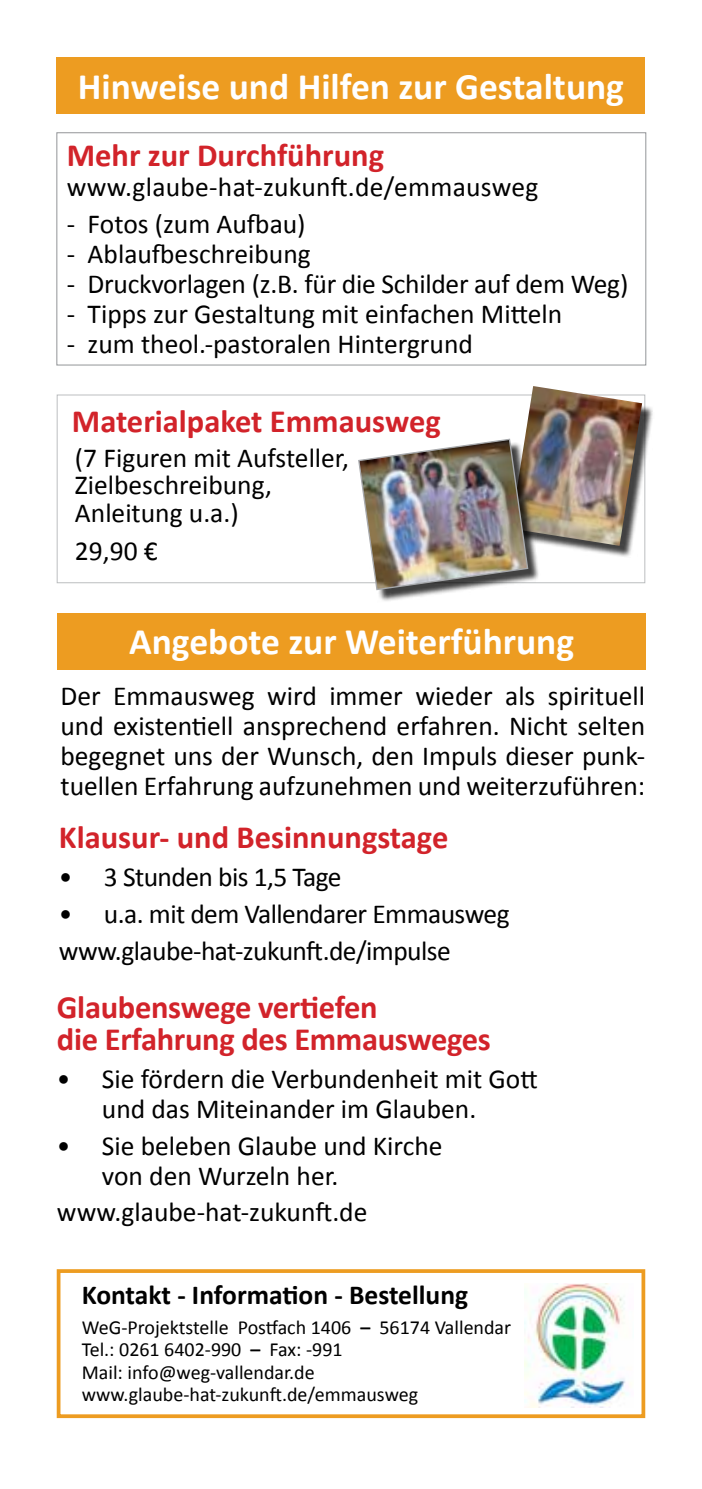
<style>
.page{position:relative;width:702px;height:1489px;background:#fff}
.page>*{position:absolute;margin:0;border:0;box-sizing:border-box;transform-origin:0 0}
.t1{font:700 37.5px "Calibri";color:#fff}
.t2{font:700 32.5px/32.5px "Calibri";letter-spacing:-.005em;color:#d2232a}
.t3{font:27.5px/30px "Calibri";color:#000}
.t4{font:27.5px/37px "Calibri";letter-spacing:-.02em;color:#000}
.t5{font:700 27.5px "Calibri";color:#000}
.t6{font:20px/22.5px "Calibri";color:#000}
.s1{font-weight:700}
</style>
<div class="page">
<div style="left:57px;top:133px;width:589px;height:232px;border:1px solid #939598"></div>
<div style="left:514px;top:389px;width:140px;height:169px;background:#000;opacity:.75"></div>
<img style="left:510px;top:386px;width:132px;height:160px">
<div style="left:361px;top:442px;width:179px;height:160px;background:#000;opacity:.75"></div>
<img style="left:357px;top:438px;width:172px;height:153px">
<div style="left:57px;top:1269px;width:588px;height:148px;border:4px solid #ed9c21"></div>
<img style="left:524px;top:1283px;width:104px;height:123px">
<div style="left:57px;top:613px;width:589px;height:56px;background:#ed9c21"></div>
<div style="left:57px;top:57px;width:588px;height:56px;background:#ed9c21"></div>
<h1 class="t1" style="left:78px;top:63px;width:547px">Hinweise und Hilfen zur Gestaltung</h1>
<p class="t2" style="left:67px;top:139px;width:319px">Mehr zur Durchführung</p>
<p class="t3" style="left:67px;top:172px;width:473px">www.glaube-hat-zukunft.de/emmausweg</p>
<p class="t3" style="left:67px;top:209px;width:240px">- Fotos (zum Aufbau)</p>
<p class="t3" style="left:67px;top:239px;width:245px">- Ablaufbeschreibung</p>
<p class="t3" style="left:67px;top:269px;width:563px">- Druckvorlagen (z.B. für die Schilder auf dem Weg)</p>
<p class="t3" style="left:67px;top:299px;width:497px">- Tipps zur Gestaltung mit einfachen Mitteln</p>
<p class="t3" style="left:67px;top:329px;width:407px">- zum theol.-pastoralen Hintergrund</p>
<p class="t2" style="left:72px;top:405px;width:370px">Materialpaket Emmausweg</p>
<p class="t3" style="left:75px;top:444px;width:275px;line-height:27.5px">(7 Figuren mit Aufsteller,<br>Zielbeschreibung,<br>Anleitung u.a.)</p>
<p class="t3" style="left:75px;top:536px;width:84px">29,90 €</p>
<h1 class="t1" style="left:129px;top:617px;width:446px">Angebote zur Weiterführung</h1>
<p class="t3" style="left:60px;top:681px;width:586px;text-align:justify">Der Emmausweg wird immer wieder als spirituell und existentiell ansprechend erfahren. Nicht selten begegnet uns der Wunsch, den Impuls dieser punk&shy;tuellen Erfahrung aufzunehmen und weiterzuführen:</p>
<p class="t2" style="left:59px;top:821px;width:391px">Klausur- und Besinnungstage</p>
<p class="t4" style="left:59px;top:858px;width:284px">• 3 Stunden bis 1,5 Tage</p>
<p class="t4" style="left:59px;top:895px;width:452px">• u.a. mit dem Vallendarer Emmausweg www.glaube-hat-zukunft.de/impulse</p>
<p class="t2" style="left:57px;top:990px;width:435px">Glaubenswege vertiefen<br>die Erfahrung des Emmausweges</p>
<p class="t3" style="left:102px;top:1063px;width:437px;text-indent:-45px">• Sie fördern die Verbundenheit mit Gott und das Miteinander im Glauben.</p>
<p class="t3" style="left:102px;top:1130px;width:342px;text-indent:-45px">• Sie beleben Glaube und Kirche von den Wurzeln her.</p>
<p class="t3" style="left:57px;top:1197px;width:312px">www.glaube-hat-zukunft.de</p>
<p class="t5" style="left:82px;top:1277px;width:388px">Kontakt - Information - Bestellung</p>
<p class="t6" style="left:82px;top:1315px;width:431px">WeG-Projektstelle Postfach 1406 <span class="s1">–</span> 56174 Vallendar Tel.: 0261 6402-990 <span class="s1">–</span> Fax: -991<br>Mail: info@weg-vallendar.de www.glaube-hat-zukunft.de/emmausweg</p>
</div>
